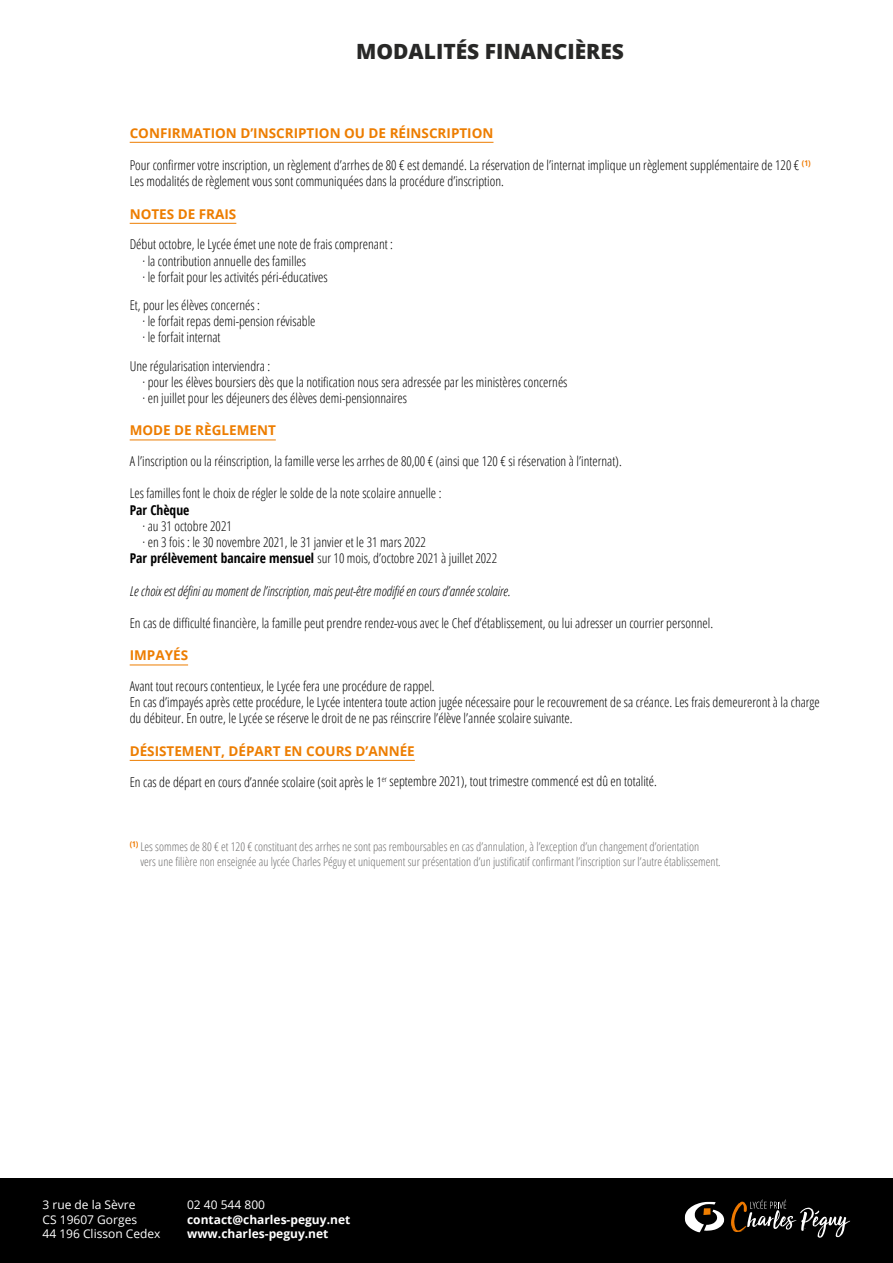
<style>
.page{position:relative;width:893px;height:1263px;background:#fff}
.page>*{position:absolute;margin:0;border:0;box-sizing:border-box;transform-origin:0 0}
.t1{font:800 21px "Open Sans";color:#282827}
.t2{font:300 13.5px/16.2px "Open Sans Condensed";color:#000}
.t3{font:700 13.5px "Open Sans";color:#ed7d00}
.t4{font:italic 300 13.5px "Open Sans Condensed";color:#000}
.t5{font:700 13.5px "Open Sans Condensed";color:#000}
.t6{font:300 12px/14.4px "Open Sans Condensed";color:#706f6f}
.t7{font:12px/14.4px "Open Sans";color:#fff}
.t8{font:700 12px/14.4px "Open Sans";color:#fff}
.s1{font-weight:700}
</style>
<div class="page">
<hr style="left:130px;top:142px;width:363px;height:1px;background:#ed7d00">
<hr style="left:130px;top:223px;width:106px;height:1px;background:#ed7d00">
<hr style="left:130px;top:440px;width:146px;height:1px;background:#ed7d00">
<hr style="left:130px;top:665px;width:58px;height:1px;background:#ed7d00">
<hr style="left:130px;top:760px;width:285px;height:1px;background:#ed7d00">
<div style="left:0;top:1178px;width:893px;height:85px;background:#000"></div>
<svg style="left:685px;top:1201px;width:39px;height:31px"></svg>
<svg style="left:731px;top:1200px;width:119px;height:38px"></svg>
<h1 class="t1" style="left:356px;top:35px;width:269px">MODALITÉS FINANCIÈRES</h1>
<p class="t3" style="left:130px;top:123px;width:365px">CONFIRMATION D’INSCRIPTION OU DE RÉINSCRIPTION</p>
<p class="t2" style="left:130px;top:157px;width:682px">Pour confirmer votre inscription, un règlement d’arrhes de 80 € est demandé. La réservation de l’internat implique un règlement supplémentaire de 120 € <sup>(1)<br></sup>Les modalités de règlement vous sont communiquées dans la procédure d’inscription.</p>
<p class="t3" style="left:130px;top:204px;width:108px">NOTES DE FRAIS</p>
<p class="t2" style="left:142px;top:236px;width:252px;text-indent:-13px">Début octobre, le Lycée émet une note de frais comprenant : · la contribution annuelle des familles<br>· le forfait pour les activités péri-éducatives</p>
<p class="t2" style="left:142px;top:297px;width:175px;text-indent:-13px">Et, pour les élèves concernés :<br>· le forfait repas demi-pension révisable · le forfait internat</p>
<p class="t2" style="left:142px;top:357px;width:427px;text-indent:-13px">Une régularisation interviendra :<br>· pour les élèves boursiers dès que la notification nous sera adressée par les ministères concernés · en juillet pour les déjeuners des élèves demi-pensionnaires</p>
<p class="t3" style="left:130px;top:421px;width:148px">MODE DE RÈGLEMENT</p>
<p class="t2" style="left:130px;top:453px;width:494px">A l’inscription ou la réinscription, la famille verse les arrhes de 80,00 € (ainsi que 120 € si réservation à l’internat).</p>
<p class="t2" style="left:130px;top:485px;width:313px">Les familles font le choix de régler le solde de la note scolaire annuelle :</p>
<p class="t5" style="left:130px;top:500px;width:61px">Par Chèque</p>
<p class="t2" style="left:142px;top:517px;width:91px">· au 31 octobre 2021</p>
<p class="t2" style="left:142px;top:534px;width:285px">· en 3 fois : le 30 novembre 2021, le 31 janvier et le 31 mars 2022</p>
<p class="t2" style="left:130px;top:550px;width:369px"><span class="s1">Par prélèvement bancaire mensuel</span> sur 10 mois, d’octobre 2021 à juillet 2022</p>
<p class="t4" style="left:130px;top:582px;width:382px">Le choix est défini au moment de l’inscription, mais peut-être modifié en cours d’année scolaire.</p>
<p class="t2" style="left:130px;top:615px;width:585px">En cas de difficulté financière, la famille peut prendre rendez-vous avec le Chef d’établissement, ou lui adresser un courrier personnel.</p>
<p class="t3" style="left:130px;top:646px;width:60px">IMPAYÉS</p>
<p class="t2" style="left:130px;top:678px;width:692px">Avant tout recours contentieux, le Lycée fera une procédure de rappel.<br>En cas d’impayés après cette procédure, le Lycée intentera toute action jugée nécessaire pour le recouvrement de sa créance. Les frais demeureront à la charge du débiteur. En outre, le Lycée se réserve le droit de ne pas réinscrire l’élève l’année scolaire suivante.</p>
<p class="t3" style="left:130px;top:741px;width:287px">DÉSISTEMENT, DÉPART EN COURS D’ANNÉE</p>
<p class="t2" style="left:130px;top:773px;width:529px">En cas de départ en cours d’année scolaire (soit après le 1<sup>er</sup> septembre 2021), tout trimestre commencé est dû en totalité.</p>
<p class="t6" style="left:140px;top:839px;width:582px;text-indent:-11px"><sup>(1)</sup> Les sommes de 80 € et 120 € constituant des arrhes ne sont pas remboursables en cas d’annulation, à l’exception d’un changement d’orientation<br>vers une filière non enseignée au lycée Charles Péguy et uniquement sur présentation d’un justificatif confirmant l’inscription sur l’autre établissement.</p>
<p class="t7" style="left:43px;top:1197px;width:120px">3 rue de la Sèvre<br>CS 19607 Gorges<br>44 196 Clisson Cedex</p>
<p class="t7" style="left:187px;top:1197px;width:80px">02 40 544 800</p>
<p class="t8" style="left:187px;top:1212px;width:165px">contact@charles-peguy.net www.charles-peguy.net</p>
</div>
